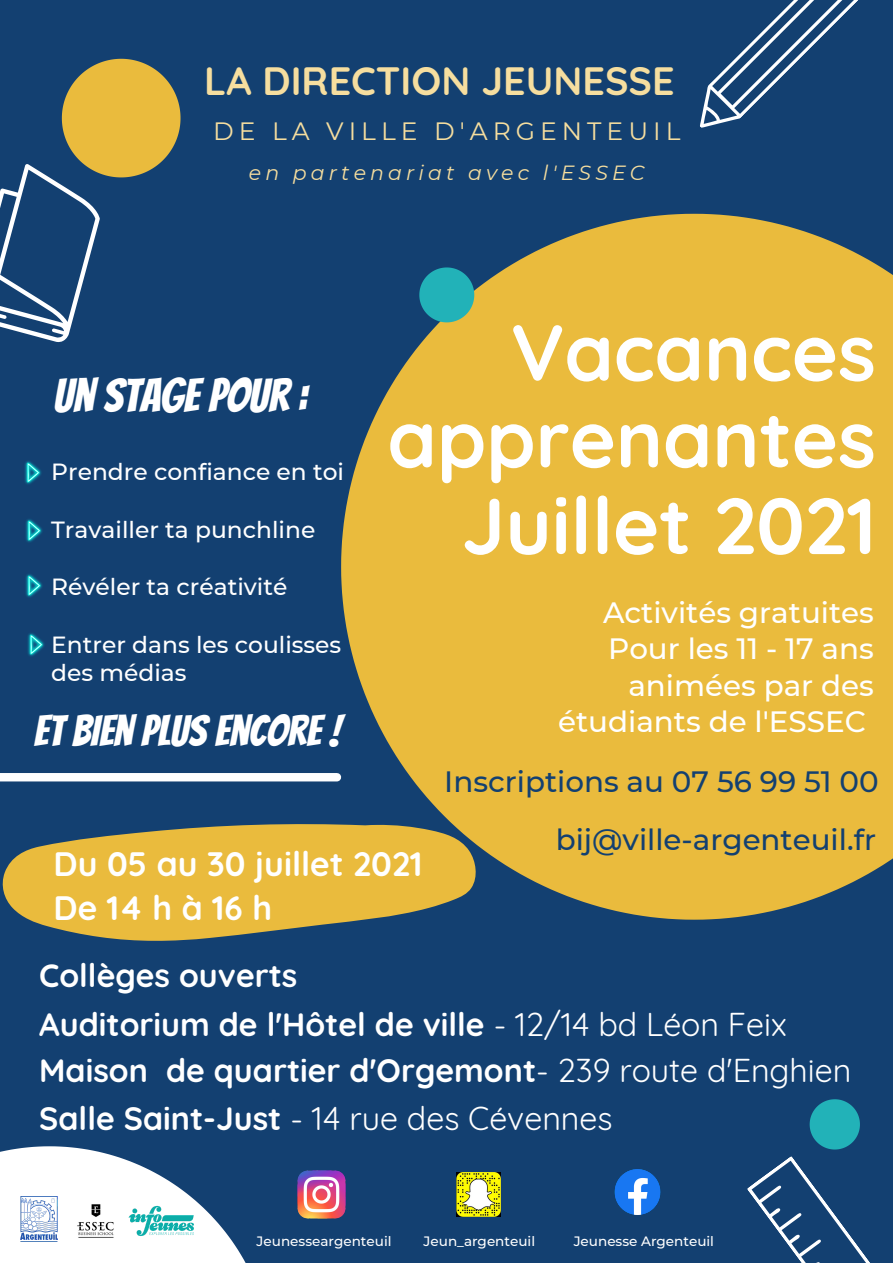
<style>
.page{position:relative;width:893px;height:1263px;background:#134071}
.page>*{position:absolute;margin:0;border:0;box-sizing:border-box;transform-origin:0 0}
.t1{font:700 79.2px/86.6px "Quicksand";color:#fff;text-align:right}
.t2{font:46.5px "Bangers";color:#fff}
.t3{font:42.75px "Bangers";color:#fff}
.t4{font:700 39.45px "Quicksand";color:#f6de9f}
.t5{font:700 33.75px "Quicksand";color:#fff}
.t6{font:700 33.75px "Quicksand";letter-spacing:.28em;color:#fff}
.t7{font:700 32.25px "Quicksand";color:#fff}
.t8{font:32.25px "Quicksand";color:#fff}
.t9{font:500 29.33px/36.6px "Montserrat";color:#fff;text-align:right}
.t10{font:500 29.33px "Montserrat";color:#134071}
.t11{font:25.05px "Montserrat";letter-spacing:.2em;color:#f6de9f}
.t12{font:500 23.33px/28.7px "Montserrat";color:#fff}
.t13{font:italic 20.48px "Montserrat";letter-spacing:.2em;color:#f6de9f}
.t14{font:500 13.58px "Montserrat";color:#fff}
.s1{font-weight:400}
.s2{font-weight:700}
</style>
<div class="page">
<svg style="left:341px;top:214px;width:552px;height:706px;background:#cfab43"></svg>
<svg style="left:419px;top:267px;width:55px;height:55px"></svg>
<svg style="left:0;top:1146px;width:246px;height:117px"></svg>
<svg style="left:809px;top:1099px;width:51px;height:50px"></svg>
<svg style="left:747px;top:1156px;width:123px;height:107px"></svg>
<svg style="left:700px;top:0;width:158px;height:128px"></svg>
<svg style="left:0;top:59px;width:180px;height:284px"></svg>
<img style="left:21px;top:1196px;width:36px;height:45px">
<img style="left:71px;top:1196px;width:38px;height:49px">
<img style="left:109px;top:1184px;width:103px;height:73px">
<img style="left:297px;top:1170px;width:48px;height:48px">
<img style="left:456px;top:1172px;width:44px;height:45px">
<img style="left:614px;top:1169px;width:47px;height:46px">
<img style="left:24px;top:461px;width:18px;height:23px">
<svg style="left:2px;top:822px;width:476px;height:119px;fill:#eabb3d"></svg>
<img style="left:25px;top:519px;width:18px;height:23px">
<img style="left:25px;top:574px;width:18px;height:23px">
<img style="left:27px;top:633px;width:18px;height:23px">
<div style="left:0;top:773px;width:337px;height:8px;background:#fff"></div>
<p class="t4" style="left:204px;top:55px;width:472px">LA DIRECTION JEUNESSE</p>
<p class="t11" style="left:213px;top:116px;width:469px">DE LA VILLE D'ARGENTEUIL</p>
<p class="t13" style="left:249px;top:160px;width:397px">en partenariat avec l'ESSEC</p>
<p class="t2" style="left:54px;top:371px;width:255px">UN STAGE POUR :</p>
<p class="t12" style="left:51px;top:458px;width:294px">Prendre confiance en toi</p>
<p class="t12" style="left:51px;top:515px;width:265px">Travailler ta punchline</p>
<p class="t12" style="left:51px;top:572px;width:238px">Révéler ta créativité</p>
<p class="t12" style="left:51px;top:630px;width:291px">Entrer dans les coulisses des médias</p>
<p class="t3" style="left:34px;top:708px;width:308px">ET BIEN PLUS ENCORE !</p>
<p class="t1" style="left:387px;top:308px;width:490px">Vacances apprenantes<br>Juillet 2021</p>
<p class="t9" style="left:603px;top:594px;width:272px">Activités gratuites</p>
<p class="t9" style="left:558px;top:630px;width:317px">Pour les 11 - 17 ans animées par des étudiants de l'ESSEC</p>
<p class="t5" style="left:54px;top:842px;width:370px">Du 05 au 30 juillet 2021</p>
<p class="t6" style="left:54px;top:886px;width:220px">De14hà16h</p>
<p class="t7" style="left:39px;top:955px;width:260px">Collèges ouverts</p>
<p class="t10" style="left:444px;top:764px;width:436px">Inscriptions au 07 56 99 51 00</p>
<p class="t10" style="left:556px;top:822px;width:322px">bij@ville-argenteuil.fr</p>
<p class="t7" style="left:39px;top:1003px;width:749px">Auditorium de l'Hôtel de ville <span class="s1">- 12/14 bd Léon Feix</span></p>
<p class="t7" style="left:39px;top:1049px;width:814px">Maison de quartier d'Orgemont<span class="s1">- 239 route d'Enghien</span></p>
<p class="t8" style="left:39px;top:1098px;width:575px"><span class="s2">Salle Saint-Just</span> - 14 rue des Cévennes</p>
<p class="t14" style="left:257px;top:1233px;width:136px">Jeunesseargenteuil</p>
<p class="t14" style="left:423px;top:1232px;width:113px">Jeun_argenteuil</p>
<p class="t14" style="left:573px;top:1233px;width:142px">Jeunesse Argenteuil</p>
</div>
